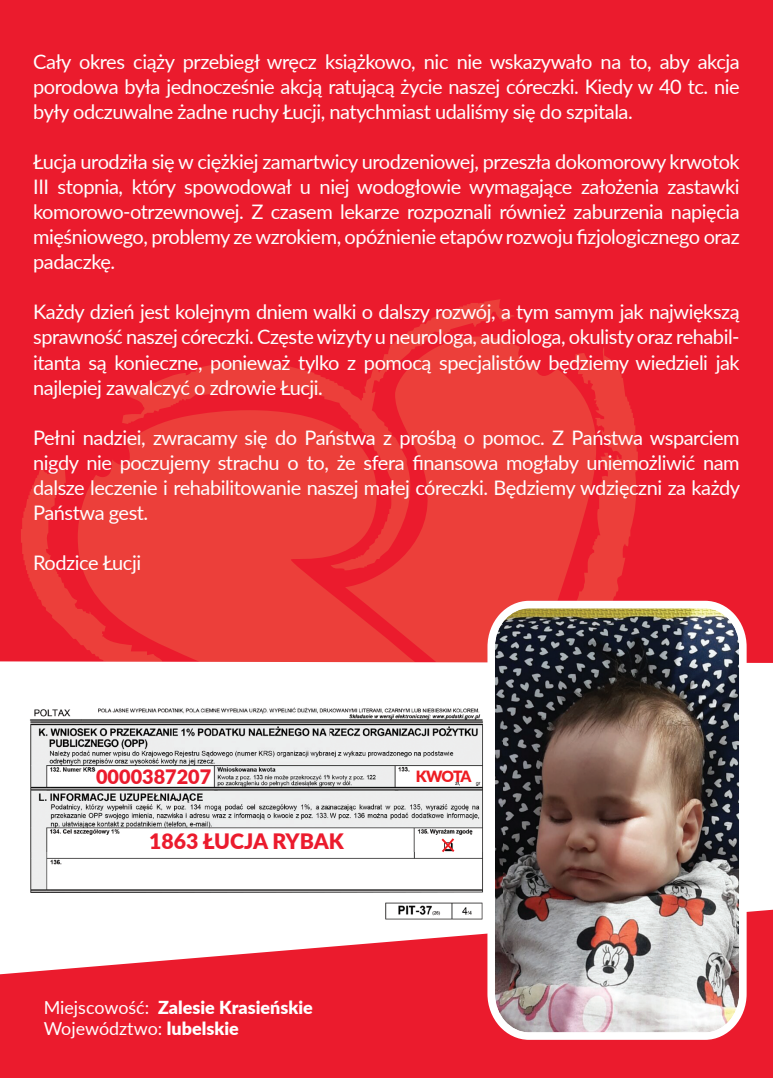
<style>
.page{position:relative;width:773px;height:1078px;background:#fff}
.page>*{position:absolute;margin:0;border:0;box-sizing:border-box;transform-origin:0 0}
.t1{font:900 21.25px "Lato";color:#eb1b2d}
.t2{font:20px/25px "Lato";letter-spacing:-.025em;color:#fff;text-align:justify}
.t3{font:900 19.75px "Lato";color:#eb1b2d}
.t4{font:900 18px/21.5px "Lato";color:#fff}
.t5{font:900 15.5px "Lato";letter-spacing:-.07em;color:#ee1d23}
.s1{font-weight:400}
</style>
<div class="page">
<div style="left:0;top:0;width:772px;height:785px;background:#eb1b2d"></div>
<svg style="left:21px;top:299px;width:616px;height:362px;fill:#eb3d39"></svg>
<svg style="left:78px;top:410px;width:337px;height:251px;fill:#ec3f3a"></svg>
<div style="left:0;top:661px;width:772px;height:124px;background:#fff"></div>
<svg style="left:0;top:909px;width:772px;height:168px;fill:#eb1b2d"></svg>
<img style="left:487px;top:600px;width:259px;height:439px">
<img style="left:18px;top:704px;width:484px;height:221px">
<svg style="left:441px;top:838px;width:13px;height:14px"></svg>
<p class="t2" style="left:33px;top:49px;width:708px">Cały okres ciąży przebiegł wręcz książkowo, nic nie wskazywało na to, aby akcja porodowa była jednocześnie akcją ratującą życie naszej córeczki. Kiedy w 40 tc. nie były odczuwalne żadne ruchy Łucji, natychmiast udaliśmy się do szpitala.</p>
<p class="t2" style="left:33px;top:149px;width:708px">Łucja urodziła się w ciężkiej zamartwicy urodzeniowej, przeszła dokomorowy krwotok III stopnia, który spowodował u niej wodogłowie wymagające założenia zastawki komorowo-otrzewnowej. Z czasem lekarze rozpoznali również zaburzenia napięcia mięśniowego, problemy ze wzrokiem, opóźnienie etapów rozwoju fizjologicznego oraz padaczkę.</p>
<p class="t2" style="left:33px;top:299px;width:708px">Każdy dzień jest kolejnym dniem walki o dalszy rozwój, a tym samym jak największą sprawność naszej córeczki. Częste wizyty u neurologa, audiologa, okulisty oraz rehabil&shy;itanta są konieczne, ponieważ tylko z pomocą specjalistów będziemy wiedzieli jak najlepiej zawalczyć o zdrowie Łucji.</p>
<p class="t2" style="left:33px;top:424px;width:708px">Pełni nadziei, zwracamy się do Państwa z prośbą o pomoc. Z Państwa wsparciem nigdy nie poczujemy strachu o to, że sfera finansowa mogłaby uniemożliwić nam dalsze leczenie i rehabilitowanie naszej małej córeczki. Będziemy wdzięczni za każdy Państwa gest.</p>
<p class="t2" style="left:33px;top:549px;width:109px">Rodzice Łucji</p>
<p class="t3" style="left:96px;top:761px;width:117px">0000387207</p>
<p class="t5" style="left:416px;top:764px;width:57px">KWOTA</p>
<p class="t1" style="left:149px;top:825px;width:196px">1863 ŁUCJA RYBAK</p>
<p class="t4" style="left:44px;top:995px;width:270px"><span class="s1">Miejscowość:</span> Zalesie Krasieńskie<br><span class="s1">Województwo:</span> lubelskie</p>
</div>
